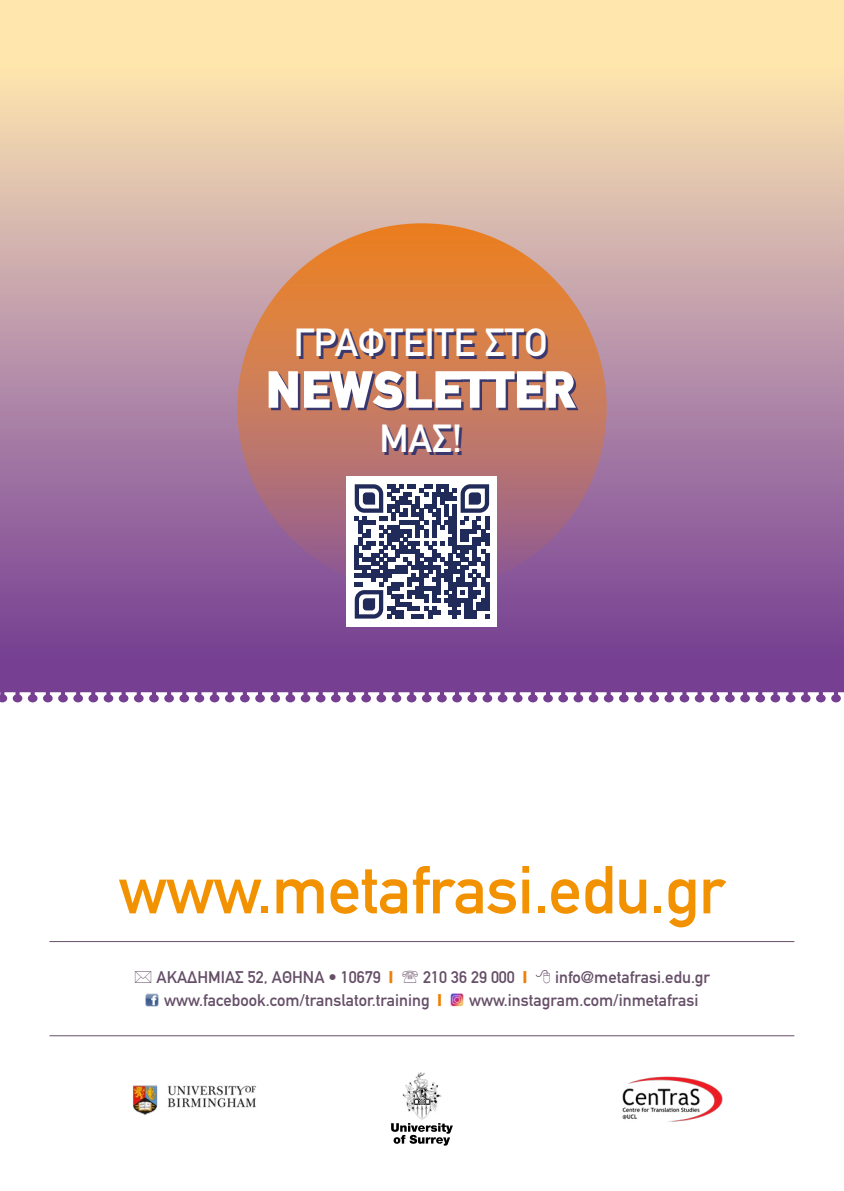
<style>
.page{position:relative;width:844px;height:1191px;background:#fff}
.page>*{position:absolute;margin:0;border:0;box-sizing:border-box;transform-origin:0 0}
.t1{font:66.5px "CF Din";letter-spacing:-.01em;color:#f39200}
.t2{font:900 51.27px "CF Din";letter-spacing:.01em;color:#fff}
.t3{font:38.5px "CF Din";color:#fff}
.t4{font:16.62px "CF Din";color:#654e67}
.s1{font-weight:900;color:#ef7d00}
</style>
<div class="page">
<div style="left:0;top:0;width:843px;height:723px;background:linear-gradient(to bottom,#fff4b5,#672f95)"></div>
<div style="left:237px;top:223px;width:369px;height:369px;background:linear-gradient(to bottom,#f48a21,#92629a);border-radius:50%"></div>
<svg style="left:0;top:692px;width:843px;height:31px"></svg>
<hr style="left:49px;top:941px;width:745px;height:1px;background:#654e67">
<hr style="left:49px;top:1035px;width:745px;height:1px;background:#654e67">
<img style="left:402px;top:1072px;width:40px;height:48px">
<svg style="left:391px;top:1123px;width:62px;height:22px"></svg>
<img style="left:622px;top:1076px;width:101px;height:46px">
<img style="left:133px;top:1085px;width:123px;height:30px">
<div style="left:346px;top:476px;width:151px;height:151px;background:#fff"></div>
<svg style="left:354px;top:484px;width:135px;height:134px"></svg>
<svg style="left:145px;top:993px;width:13px;height:13px"></svg>
<img style="left:450px;top:993px;width:14px;height:13px">
<h3 class="t3" style="left:294px;top:322px;width:255px">ΓΡΑΦΤΕΙΤΕ ΣΤΟ</h3>
<h2 class="t2" style="left:266px;top:362px;width:311px">NEWSLETTER</h2>
<h3 class="t3" style="left:379px;top:418px;width:84px">ΜΑΣ!</h3>
<h1 class="t1" style="left:119px;top:854px;width:607px">www.metafrasi.edu.gr</h1>
<p class="t4" style="left:156px;top:968px;width:238px">AKAΔHMIAΣ 52, AΘHNA • 10679 <span class="s1">|</span></p>
<p class="t4" style="left:423px;top:968px;width:106px">210 36 29 000 <span class="s1">|</span></p>
<p class="t4" style="left:555px;top:968px;width:156px">info@metafrasi.edu.gr</p>
<p class="t4" style="left:164px;top:991px;width:279px">www.facebook.com/translator.training <span class="s1">|</span></p>
<p class="t4" style="left:469px;top:991px;width:231px">www.instagram.com/inmetafrasi</p>
</div>
